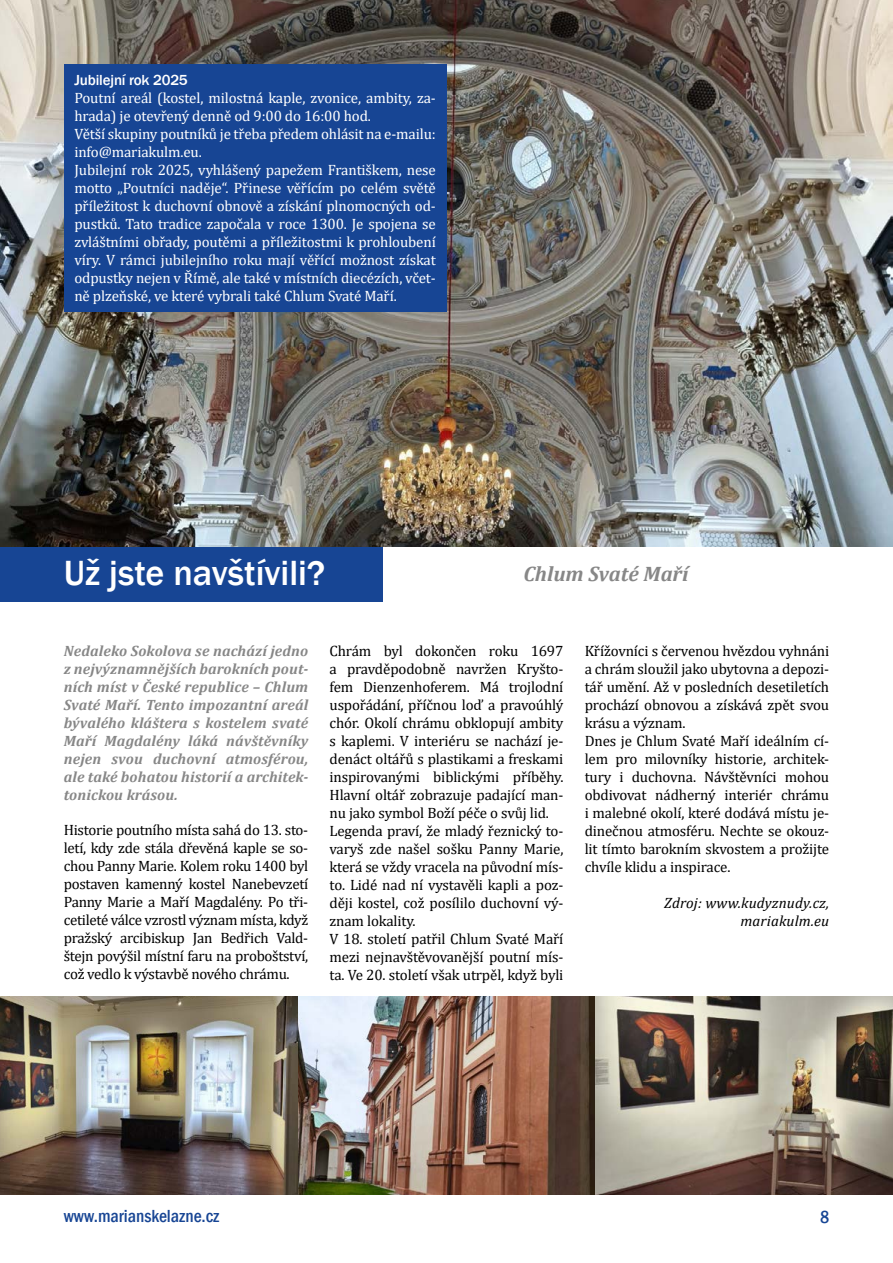
<style>
.page{position:relative;width:893px;height:1263px;background:#fff}
.page>*{position:absolute;margin:0;border:0;box-sizing:border-box;transform-origin:0 0}
.t1{font:500 36px "Franklin Gothic";color:#fff}
.t2{font:italic 700 21px "Cambria";color:#878787}
.t3{font:500 condensed 18px "Franklin Gothic";color:#174594}
.t4{font:15px/18px "Cambria";letter-spacing:-.01em;color:#000}
.t5{font:15px/18px "Cambria";letter-spacing:-.01em;color:#fff}
.t6{font:italic 700 15px/18px "Cambria";letter-spacing:.01em;color:#878787;text-align:justify}
.t7{font:italic 15px/18px "Cambria";letter-spacing:.01em;color:#000;text-align:right}
.t8{font:500 15px "Franklin Gothic";letter-spacing:-.01em;color:#fff}
</style>
<div class="page">
<div style="left:0;top:544px;width:383px;height:57px;background:#174594"></div>
<img style="left:0;top:0;width:893px;height:546px">
<img style="left:0;top:996px;width:893px;height:199px">
<div style="left:64px;top:64px;width:382px;height:248px;background:#174594"></div>
<p class="t8" style="left:74px;top:71px;width:115px">Jubilejní rok 2025</p>
<p class="t5" style="left:74px;top:89px;width:363px">Poutní areál (kostel, milostná kaple, zvonice, ambity, za&shy;hrada) je otevřený denně od 9:00 do 16:00 hod.<br>Větší skupiny poutníků je třeba předem ohlásit na e-mailu: info@mariakulm.eu.<br>Jubilejní rok 2025, vyhlášený papežem Františkem, nese motto „Poutníci naděje“. Přinese věřícím po celém světě příležitost k duchovní obnově a získání plnomocných od&shy;pustků. Tato tradice započala v roce 1300. Je spojena se zvláštními obřady, poutěmi a příležitostmi k prohloubení víry. V rámci jubilejního roku mají věřící možnost získat odpustky nejen v Římě, ale také v místních diecézích, včet&shy;ně plzeňské, ve které vybrali také Chlum Svaté Maří.</p>
<h1 class="t1" style="left:64px;top:551px;width:263px">Už jste navštívili?</h1>
<h2 class="t2" style="left:523px;top:559px;width:167px">Chlum Svaté Maří</h2>
<p class="t6" style="left:64px;top:641px;width:246px">Nedaleko Sokolova se nachází jedno z nejvýznamnějších barokních pout&shy;ních míst v České republice – Chlum Svaté Maří. Tento impozantní areál bývalého kláštera s kostelem svaté Maří Magdalény láká návštěvníky nejen svou duchovní atmosférou, ale také bohatou historií a architek&shy;tonickou krásou.</p>
<p class="t4" style="left:64px;top:820px;width:246px;text-align:justify">Historie poutního místa sahá do 13. sto&shy;letí, kdy zde stála dřevěná kaple se so&shy;chou Panny Marie. Kolem roku 1400 byl postaven kamenný kostel Nanebevzetí Panny Marie a Maří Magdalény. Po tři&shy;cetileté válce vzrostl význam místa, když pražský arcibiskup Jan Bedřich Vald&shy;štejn povýšil místní faru na proboštství, což vedlo k výstavbě nového chrámu.</p>
<p class="t4" style="left:330px;top:641px;width:235px">Chrám byl dokončen roku 1697 a pravděpodobně navržen Kryšto&shy;fem Dienzenhoferem. Má trojlodní uspořádání, příčnou loď a pravoúhlý chór. Okolí chrámu obklopují ambity s kaplemi. V interiéru se nachází je&shy;denáct oltářů s plastikami a freskami inspirovanými biblickými příběhy.<br>Hlavní oltář zobrazuje padající man&shy;nu jako symbol Boží péče o svůj lid.<br>Legenda praví, že mladý řeznický to&shy;varyš zde našel sošku Panny Marie, která se vždy vracela na původní mís&shy;to. Lidé nad ní vystavěli kapli a poz&shy;ději kostel, což posílilo duchovní vý&shy;znam lokality.<br>V 18. století patřil Chlum Svaté Maří mezi nejnavštěvovanější poutní mís&shy;ta. Ve 20. století však utrpěl, když byli</p>
<p class="t4" style="left:585px;top:641px;width:246px">Křížovníci s červenou hvězdou vyhnáni a chrám sloužil jako ubytovna a depozi&shy;tář umění. Až v posledních desetiletích prochází obnovou a získává zpět svou krásu a význam.<br>Dnes je Chlum Svaté Maří ideálním cí&shy;lem pro milovníky historie, architek&shy;tury i duchovna. Návštěvníci mohou obdivovat nádherný interiér chrámu i malebné okolí, které dodává místu je&shy;dinečnou atmosféru. Nechte se okouz&shy;lit tímto barokním skvostem a prožijte chvíle klidu a inspirace.</p>
<p class="t7" style="left:664px;top:893px;width:166px">Zdroj: www.kudyznudy.cz, mariakulm.eu</p>
<p class="t3" style="left:64px;top:1204px;width:157px">www.marianskelazne.cz</p>
<p class="t3" style="left:820px;top:1205px;width:11px">8</p>
</div>
